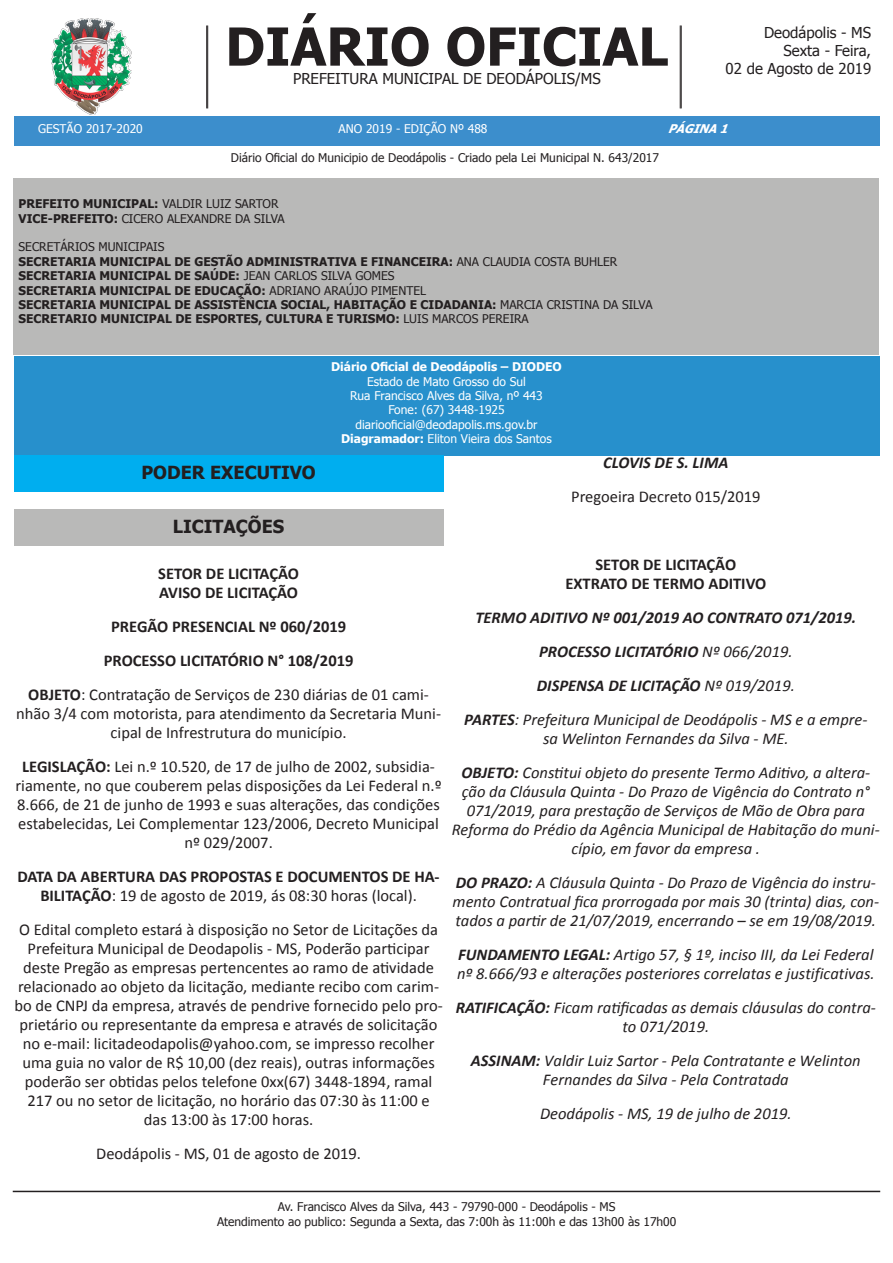
<style>
.page{position:relative;width:893px;height:1263px;background:#fff}
.page>*{position:absolute;margin:0;border:0;box-sizing:border-box;transform-origin:0 0}
.t1{font:700 52.5px "Tahoma";color:#231f20}
.t2{font:700 18px "Tahoma";color:#231f20}
.t3{font:16.5px/18.9px "Calibri";color:#231f20;text-align:center}
.t4{font:italic 16.5px/19px "Calibri";color:#231f20;text-align:center}
.t5{font:700 16.5px/18.9px "Calibri";color:#231f20;text-align:center}
.t6{font:italic 700 16.5px "Calibri";color:#231f20}
.t7{font:15px/18px "Tahoma";color:#231f20;text-align:right}
.t8{font:700 12px/14.4px "Tahoma";color:#231f20}
.t9{font:12px/14.4px "Tahoma";color:#231f20}
.t10{font:12px/14.4px "Tahoma";color:#fff;text-align:center}
.t11{font:700 12px "Tahoma";color:#fff}
.t12{font:italic 700 12px "Tahoma";color:#fff}
.s1{font-weight:700}
.s2{font-weight:400}
</style>
<div class="page">
<div style="left:14px;top:357px;width:866px;height:99px;background:#2790cc"></div>
<div style="left:13px;top:178px;width:866px;height:176px;background:#b9b9b8"></div>
<hr style="left:207px;top:26px;width:1px;height:82px;background:#231f20">
<hr style="left:206px;top:26px;width:1px;height:82px;background:#231f20">
<hr style="left:681px;top:26px;width:1px;height:82px;background:#231f20">
<hr style="left:680px;top:26px;width:1px;height:82px;background:#231f20">
<div style="left:14px;top:117px;width:865px;height:29px;background:#3c8ecc"></div>
<hr style="left:13px;top:1191px;width:867px;height:1px;background:#231f20">
<img style="left:52px;top:18px;width:80px;height:96px">
<div style="left:14px;top:456px;width:429px;height:36px;background:#00aeef"></div>
<div style="left:14px;top:509px;width:429px;height:36px;background:#b9b9b8"></div>
<p class="t10" style="left:38px;top:122px;width:106px">GESTÃO 2017-2020</p>
<h1 class="t1" style="left:225px;top:10px;width:444px">DIÁRIO OFICIAL</h1>
<p class="t7" style="left:293px;top:70px;width:309px">PREFEITURA MUNICIPAL DE DEODÁPOLIS/MS</p>
<p class="t7" style="left:726px;top:24px;width:147px">Deodápolis - MS<br>Sexta - Feira,<br>02 de Agosto de 2019</p>
<p class="t10" style="left:339px;top:122px;width:150px">ANO 2019 - EDIÇÃO Nº 488</p>
<p class="t9" style="left:231px;top:151px;width:430px">Diário Oficial do Municipio de Deodápolis - Criado pela Lei Municipal N. 643/2017</p>
<p class="t12" style="left:668px;top:120px;width:68px">PÁGINA1</p>
<p class="t9" style="left:19px;top:197px;width:268px"><span class="s1">PREFEITO MUNICIPAL:</span> VALDIR LUIZ SARTOR<br><span class="s1">VICE-PREFEITO:</span> CICERO ALEXANDRE DA SILVA</p>
<p class="t8" style="left:19px;top:240px;width:635px"><span class="s2">SECRETÁRIOS MUNICIPAIS<br></span>SECRETARIA MUNICIPAL DE GESTÃO ADMINISTRATIVA E FINANCEIRA: <span class="s2">ANA CLAUDIA COSTA BUHLER </span>SECRETARIA MUNICIPAL DE SAÚDE: <span class="s2">JEAN CARLOS SILVA GOMES<br></span>SECRETARIA MUNICIPAL DE EDUCAÇÃO: <span class="s2">ADRIANO ARAÚJO PIMENTEL<br></span>SECRETARIA MUNICIPAL DE ASSISTÊNCIA SOCIAL, HABITAÇÃO E CIDADANIA: <span class="s2">MARCIA CRISTINA DA SILVA </span>SECRETARIO MUNICIPAL DE ESPORTES, CULTURA E TURISMO: <span class="s2">LUIS MARCOS PEREIRA</span></p>
<p class="t11" style="left:331px;top:358px;width:232px">Diário Oficial de Deodápolis – DIODEO</p>
<p class="t10" style="left:341px;top:375px;width:212px">Estado de Mato Grosso do Sul<br>Rua Francisco Alves da Silva, nº 443<br>Fone: (67) 3448-1925 diariooficial@deodapolis.ms.gov.br<br><span class="s1">Diagramador:</span> Eliton Vieira dos Santos</p>
<p class="t2" style="left:141px;top:460px;width:176px">PODER EXECUTIVO</p>
<p class="t2" style="left:173px;top:513px;width:113px">LICITAÇÕES</p>
<p class="t5" style="left:158px;top:564px;width:142px;text-align:left">SETOR DE LICITAÇÃO<br>AVISO DE LICITAÇÃO</p>
<p class="t5" style="left:111px;top:617px;width:237px">PREGÃO PRESENCIAL Nº 060/2019</p>
<p class="t5" style="left:104px;top:651px;width:251px">PROCESSO LICITATÓRIO N° 108/2019</p>
<p class="t3" style="left:16px;top:685px;width:426px"><span class="s1">OBJETO</span>: Contratação de Serviços de 230 diárias de 01 cami&shy;nhão 3/4 com motorista, para atendimento da Secretaria Muni&shy;cipal de Infrestrutura do município.</p>
<p class="t3" style="left:16px;top:757px;width:428px"><span class="s1">LEGISLAÇÃO:</span> Lei n.º 10.520, de 17 de julho de 2002, subsidia&shy;riamente, no que couberem pelas disposições da Lei Federal n.º 8.666, de 21 de junho de 1993 e suas alterações, das condições estabelecidas, Lei Complementar 123/2006, Decreto Municipal nº 029/2007.</p>
<p class="t5" style="left:18px;top:867px;width:424px">DATA DA ABERTURA DAS PROPOSTAS E DOCUMENTOS DE HA-<br>BILITAÇÃO<span class="s2">: 19 de agosto de 2019, ás 08:30 horas (local).</span></p>
<p class="t3" style="left:14px;top:920px;width:430px">O Edital completo estará à disposição no Setor de Licitações da Prefeitura Municipal de Deodapolis - MS, Poderão participar deste Pregão as empresas pertencentes ao ramo de atividade relacionado ao objeto da licitação, mediante recibo com carim&shy;bo de CNPJ da empresa, através de pendrive fornecido pelo pro&shy;prietário ou representante da empresa e através de solicitação no e-mail: licitadeodapolis@yahoo.com, se impresso recolher uma guia no valor de R$ 10,00 (dez reais), outras informações poderão ser obtidas pelos telefone 0xx(67) 3448-1894, ramal 217 ou no setor de licitação, no horário das 07:30 às 11:00 e das 13:00 às 17:00 horas.</p>
<p class="t3" style="left:96px;top:1143px;width:266px">Deodápolis - MS, 01 de agosto de 2019.</p>
<p class="t6" style="left:603px;top:451px;width:127px">CLOVIS DE S. LIMA</p>
<p class="t3" style="left:571px;top:487px;width:191px">Pregoeira Decreto 015/2019</p>
<p class="t5" style="left:565px;top:554px;width:202px">SETOR DE LICITAÇÃO<br>EXTRATO DE TERMO ADITIVO</p>
<p class="t6" style="left:475px;top:606px;width:382px">TERMO ADITIVO Nº 001/2019 AO CONTRATO 071/2019.</p>
<p class="t6" style="left:539px;top:640px;width:255px">PROCESSO LICITATÓRIO <span class="s2">Nº 066/2019.</span></p>
<p class="t6" style="left:537px;top:674px;width:259px">DISPENSA DE LICITAÇÃO <span class="s2">Nº 019/2019.</span></p>
<p class="t4" style="left:464px;top:709px;width:405px"><span class="s1">PARTES</span>: Prefeitura Municipal de Deodápolis - MS e a empre&shy;sa Welinton Fernandes da Silva - ME.</p>
<p class="t4" style="left:452px;top:762px;width:429px"><span class="s1">OBJETO:</span> Constitui objeto do presente Termo Aditivo, a altera&shy;ção da Cláusula Quinta - Do Prazo de Vigência do Contrato n° 071/2019, para prestação de Serviços de Mão de Obra para Reforma do Prédio da Agência Municipal de Habitação do muni&shy;cípio, em favor da empresa .</p>
<p class="t4" style="left:453px;top:872px;width:428px;text-align:left"><span class="s1">DO PRAZO:</span> A Cláusula Quinta - Do Prazo de Vigência do instru&shy;mento Contratual fica prorrogada por mais 30 (trinta) dias, con&shy;tados a partir de 21/07/2019, encerrando – se em 19/08/2019.</p>
<p class="t4" style="left:457px;top:944px;width:419px;text-align:left"><span class="s1">FUNDAMENTO LEGAL:</span> Artigo 57, § 1º, inciso III, da Lei Federal nº 8.666/93 e alterações posteriores correlatas e justificativas.</p>
<p class="t4" style="left:456px;top:997px;width:422px"><span class="s1">RATIFICAÇÃO:</span> Ficam ratificadas as demais cláusulas do contra&shy;to 071/2019.</p>
<p class="t4" style="left:471px;top:1050px;width:391px"><span class="s1">ASSINAM:</span> Valdir Luiz Sartor - Pela Contratante e Welinton<br>Fernandes da Silva - Pela Contratada</p>
<p class="t4" style="left:540px;top:1103px;width:253px">Deodápolis - MS, 19 de julho de 2019.</p>
<p class="t9" style="left:217px;top:1200px;width:461px;text-align:center">Av. Francisco Alves da Silva, 443 - 79790-000 - Deodápolis - MS<br>Atendimento ao publico: Segunda a Sexta, das 7:00h às 11:00h e das 13h00 às 17h00</p>
</div>
